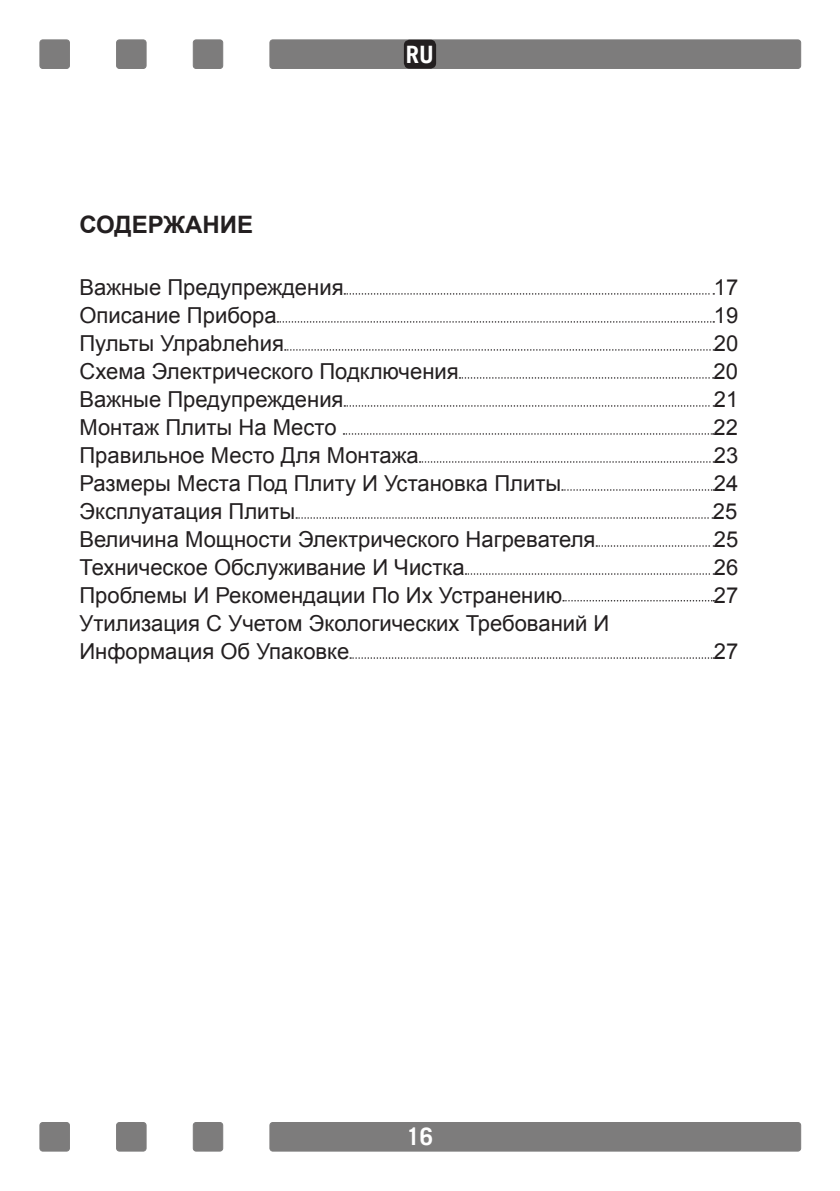
<style>
.page{position:relative;width:840px;height:1191px;background:#fff}
.page>*{position:absolute;margin:0;border:0;box-sizing:border-box;transform-origin:0 0}
.t1{font:700 24px "Arial";color:#231f20}
.t2{font:700 24px "Trade Gothic";color:#fff}
.t3{font:22px/28px "Arial";color:#231f20}
</style>
<div class="page">
<div style="left:270px;top:40px;width:530px;height:28px;background:#7d7c7c;border-radius:3px"></div>
<div style="left:269px;top:40px;width:531px;height:29px;border:1px solid #7d7c7c;border-radius:3px"></div>
<div style="left:40px;top:40px;width:29px;height:28px;background:#7d7c7c;border-radius:3px"></div>
<div style="left:40px;top:40px;width:30px;height:29px;border:1px solid #7d7c7c;border-radius:3px"></div>
<div style="left:193px;top:40px;width:29px;height:28px;background:#7d7c7c;border-radius:3px"></div>
<div style="left:193px;top:40px;width:30px;height:29px;border:1px solid #7d7c7c;border-radius:3px"></div>
<div style="left:116px;top:40px;width:30px;height:28px;background:#7d7c7c;border-radius:3px"></div>
<div style="left:116px;top:40px;width:30px;height:29px;border:1px solid #7d7c7c;border-radius:3px"></div>
<div style="left:270px;top:1122px;width:530px;height:29px;background:#7d7c7c;border-radius:3px"></div>
<div style="left:269px;top:1122px;width:531px;height:29px;border:1px solid #7d7c7c;border-radius:3px"></div>
<div style="left:40px;top:1122px;width:29px;height:29px;background:#7d7c7c;border-radius:3px"></div>
<div style="left:40px;top:1122px;width:30px;height:29px;border:1px solid #7d7c7c;border-radius:3px"></div>
<div style="left:193px;top:1122px;width:29px;height:29px;background:#7d7c7c;border-radius:3px"></div>
<div style="left:193px;top:1122px;width:30px;height:29px;border:1px solid #7d7c7c;border-radius:3px"></div>
<div style="left:116px;top:1122px;width:30px;height:29px;background:#7d7c7c;border-radius:3px"></div>
<div style="left:116px;top:1122px;width:30px;height:29px;border:1px solid #7d7c7c;border-radius:3px"></div>
<svg style="left:344px;top:293px;width:369px;height:2px"></svg>
<svg style="left:277px;top:321px;width:436px;height:2px"></svg>
<svg style="left:285px;top:349px;width:428px;height:2px"></svg>
<svg style="left:459px;top:377px;width:254px;height:2px"></svg>
<svg style="left:344px;top:405px;width:369px;height:2px"></svg>
<svg style="left:343px;top:433px;width:370px;height:2px"></svg>
<svg style="left:419px;top:461px;width:294px;height:2px"></svg>
<svg style="left:561px;top:489px;width:152px;height:2px"></svg>
<svg style="left:296px;top:517px;width:416px;height:2px"></svg>
<svg style="left:596px;top:545px;width:117px;height:2px"></svg>
<svg style="left:465px;top:573px;width:248px;height:2px"></svg>
<svg style="left:562px;top:600px;width:151px;height:1px"></svg>
<svg style="left:350px;top:657px;width:363px;height:2px"></svg>
<div style="left:403px;top:40px;width:33px;height:29px;background:#231f20;border-radius:6px"></div>
<p class="t1" style="left:79px;top:208px;width:175px">СОДЕРЖАНИЕ</p>
<p class="t2" style="left:405px;top:40px;width:30px">RU</p>
<p class="t3" style="left:79px;top:273px;width:265px">Важные Предупреждения</p>
<p class="t3" style="left:713px;top:273px;width:26px">17</p>
<p class="t3" style="left:79px;top:301px;width:199px">Описание Прибора</p>
<p class="t3" style="left:713px;top:301px;width:26px">19</p>
<p class="t3" style="left:79px;top:329px;width:206px">Пульты Улраbлehия</p>
<p class="t3" style="left:713px;top:329px;width:26px">20</p>
<p class="t3" style="left:79px;top:357px;width:380px">Схема Электрического Подключения</p>
<p class="t3" style="left:713px;top:357px;width:26px">20</p>
<p class="t3" style="left:79px;top:385px;width:265px">Важные Предупреждения</p>
<p class="t3" style="left:713px;top:385px;width:26px">21</p>
<p class="t3" style="left:79px;top:413px;width:258px">Монтаж Плиты На Место</p>
<p class="t3" style="left:713px;top:413px;width:26px">22</p>
<p class="t3" style="left:79px;top:441px;width:341px">Правильное Место Для Монтажа</p>
<p class="t3" style="left:713px;top:441px;width:26px">23</p>
<p class="t3" style="left:79px;top:469px;width:483px">Размеры Места Под Плиту И Установка Плиты</p>
<p class="t3" style="left:713px;top:469px;width:26px">24</p>
<p class="t3" style="left:79px;top:497px;width:217px">Эксплуатация Плиты</p>
<p class="t3" style="left:712px;top:497px;width:26px">25</p>
<p class="t3" style="left:79px;top:525px;width:517px">Величина Мощности Электрического Нагревателя</p>
<p class="t3" style="left:713px;top:525px;width:26px">25</p>
<p class="t3" style="left:79px;top:553px;width:386px">Техническое Обслуживание И Чистка</p>
<p class="t3" style="left:713px;top:553px;width:26px">26</p>
<p class="t3" style="left:79px;top:581px;width:484px">Проблемы И Рекомендации По Их Устранению</p>
<p class="t3" style="left:713px;top:581px;width:26px">27</p>
<p class="t3" style="left:79px;top:609px;width:531px">Утилизация С Учетом Экологических Требований И<br>Информация Об Упаковке</p>
<p class="t3" style="left:713px;top:637px;width:26px">27</p>
<p class="t2" style="left:406px;top:1122px;width:28px">16</p>
</div>
